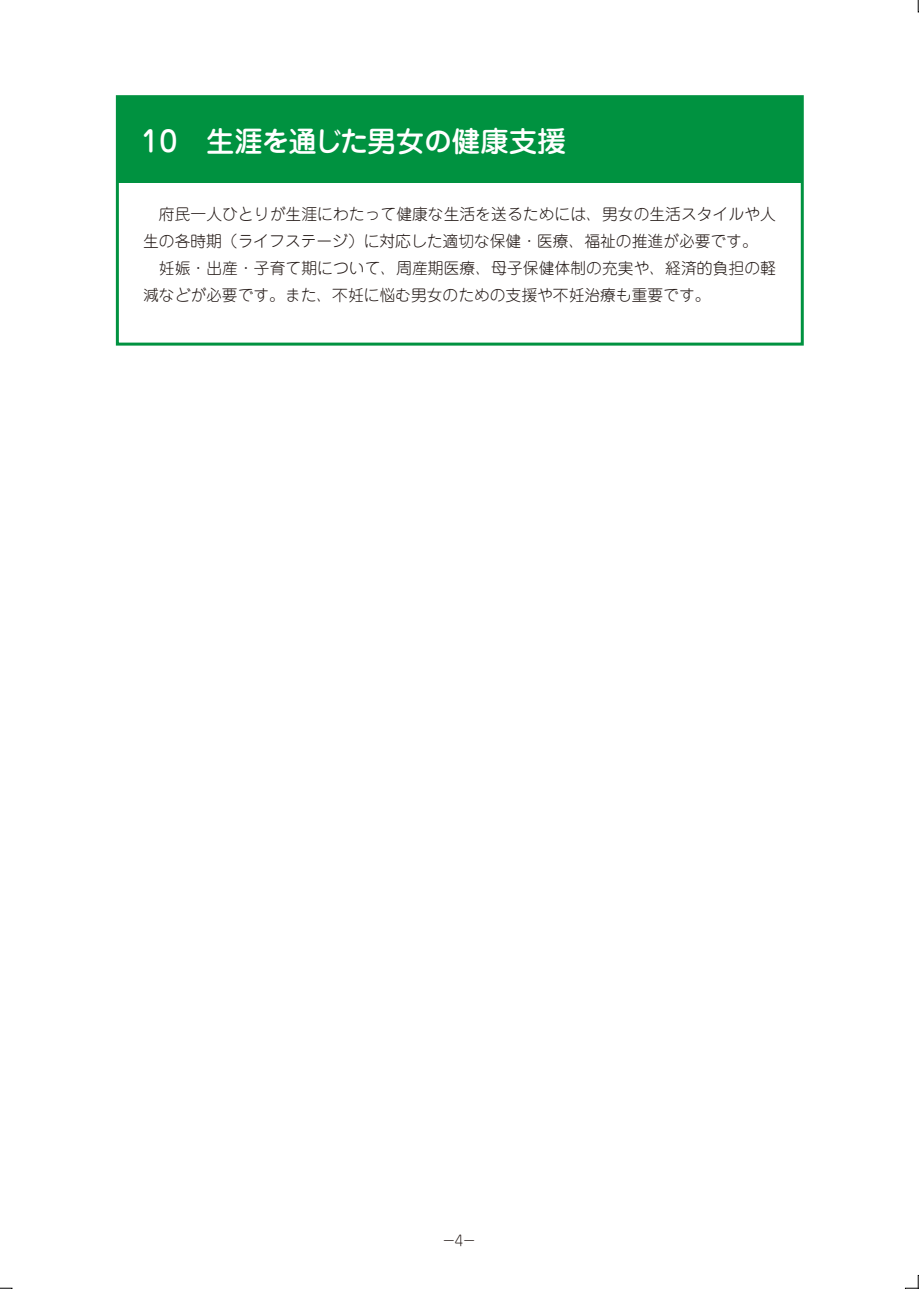
<style>
.page{position:relative;width:919px;height:1289px;background:#fff}
.page>*{position:absolute;margin:0;border:0;box-sizing:border-box;transform-origin:0 0}
.t1{font:500 28.5px "Jun 34 Pro";letter-spacing:-.02em;color:#fff}
.t2{font:300 15.75px/27px "Jun 101 Pro";letter-spacing:.005em;color:#221815}
.t3{font:300 14.25px "Jun 101 Pro";color:#221815}
</style>
<div class="page">
<svg style="left:0;top:1287px;width:12px;height:1px"></svg>
<svg style="left:917px;top:0;width:1px;height:12px"></svg>
<svg style="left:905px;top:1275px;width:13px;height:13px"></svg>
<div style="left:117px;top:97px;width:685px;height:85px;background:#009240"></div>
<div style="left:116px;top:95px;width:687px;height:250px;border:3px solid #009240"></div>
<p class="t1" style="left:142px;top:118px;width:426px">10　生涯を通じた男女の健康支援</p>
<p class="t2" style="left:143px;top:198px;width:634px">　府民一人ひとりが生涯にわたって健康な生活を送るためには、男女の生活スタイルや人生の各時期（ライフステージ）に対応した適切な保健・医療、福祉の推進が必要です。　妊娠・出産・子育て期について、周産期医療、母子保健体制の充実や、経済的負担の軽減などが必要です。また、不妊に悩む男女のための支援や不妊治療も重要です。</p>
<p class="t3" style="left:441px;top:1229px;width:36px">－4－</p>
</div>
